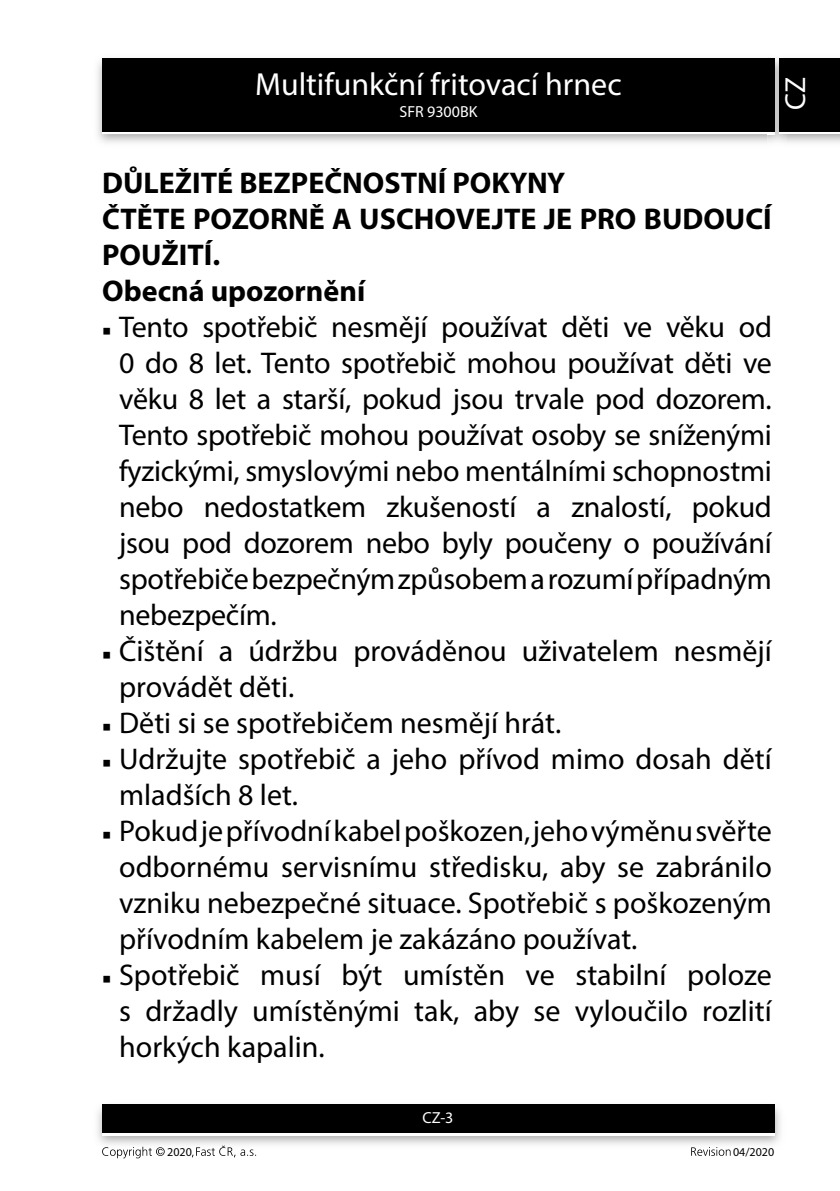
<style>
.page{position:relative;width:840px;height:1191px;background:#fff}
.page>*{position:absolute;margin:0;border:0;box-sizing:border-box;transform-origin:0 0}
.t1{font:32px "Myriad Pro";color:#fff}
.t2{font:30px/36px "Myriad Pro";color:#000;text-align:justify}
.t3{font:700 30px/36px "Myriad Pro";color:#000}
.t4{font:29px "Myriad Pro";color:#fff}
.t5{font:16px "Myriad Pro";color:#fff}
.t6{font:12px "Myriad Pro";color:#000}
.s1{font-family:"Minion Pro";font-size:23px}
</style>
<div class="page">
<div style="left:102px;top:61px;width:672px;height:73px;background:linear-gradient(to right,#000,#000)"></div>
<div style="left:102px;top:58px;width:672px;height:73px;background:#000"></div>
<img style="left:97px;top:1104px;width:684px;height:41px">
<div style="left:102px;top:1107px;width:672px;height:28px;background:linear-gradient(to right,#fff,#fff)"></div>
<div style="left:102px;top:1104px;width:672px;height:28px;background:#000"></div>
<img style="left:767px;top:56px;width:18px;height:89px">
<svg style="left:767px;top:131px;width:7px;height:3px"></svg>
<img style="left:767px;top:58px;width:7px;height:3px">
<img style="left:767px;top:61px;width:7px;height:70px">
<div style="left:778px;top:61px;width:61px;height:73px;background:linear-gradient(to right,#000,#000)"></div>
<div style="left:778px;top:58px;width:61px;height:73px;background:#000"></div>
<svg style="left:102px;top:1146px;width:63px;height:12px"></svg>
<svg style="left:192px;top:1145px;width:64px;height:12px"></svg>
<svg style="left:691px;top:1147px;width:39px;height:8px"></svg>
<p class="t1" style="left:255px;top:64px;width:368px">Multifunkční fritovací hrnec</p>
<p class="t5" style="left:399px;top:101px;width:79px">SFR 9300BK</p>
<p class="t4" style="left:777px;top:110px;width:34px;rotate:-90deg">CZ</p>
<p class="t3" style="left:102px;top:163px;width:670px">DŮLEŽITÉ BEZPEČNOSTNÍ POKYNY<br>ČTĚTE POZORNĚ A USCHOVEJTE JE PRO BUDOUCÍ<br>POUŽITÍ.<br>Obecná upozornění</p>
<p class="t2" style="left:119px;top:308px;width:654px;text-indent:-17px"><span class="s1">■</span> Tento spotřebič nesmějí používat děti ve věku od 0 do 8 let. Tento spotřebič mohou používat děti ve věku 8 let a starší, pokud jsou trvale pod dozorem.<br>Tento spotřebič mohou používat osoby se sníženými fyzickými, smyslovými nebo mentálními schopnostmi nebo nedostatkem zkušeností a znalostí, pokud jsou pod dozorem nebo byly poučeny o používání spotřebiče bezpečným způsobem a rozumí případným nebezpečím.</p>
<p class="t2" style="left:119px;top:632px;width:654px;text-indent:-17px"><span class="s1">■</span> Čištění a údržbu prováděnou uživatelem nesmějí provádět děti.</p>
<p class="t2" style="left:102px;top:704px;width:460px"><span class="s1">■</span> Děti si se spotřebičem nesmějí hrát.</p>
<p class="t2" style="left:119px;top:740px;width:653px;text-indent:-17px"><span class="s1">■</span> Udržujte spotřebič a jeho přívod mimo dosah dětí mladších 8 let.</p>
<p class="t2" style="left:119px;top:812px;width:653px;text-indent:-17px"><span class="s1">■</span> Pokud je přívodní kabel poškozen, jeho výměnu svěřte odbornému servisnímu středisku, aby se zabránilo vzniku nebezpečné situace. Spotřebič s poškozeným přívodním kabelem je zakázáno používat.</p>
<p class="t2" style="left:119px;top:956px;width:654px;text-indent:-17px"><span class="s1">■</span> Spotřebič musí být umístěn ve stabilní poloze s držadly umístěnými tak, aby se vyloučilo rozlití horkých kapalin.</p>
<p class="t5" style="left:422px;top:1108px;width:32px">CZ-3</p>
<p class="t6" style="left:167px;top:1144px;width:26px">2020</p>
<p class="t6" style="left:732px;top:1144px;width:43px">04/2020</p>
</div>
